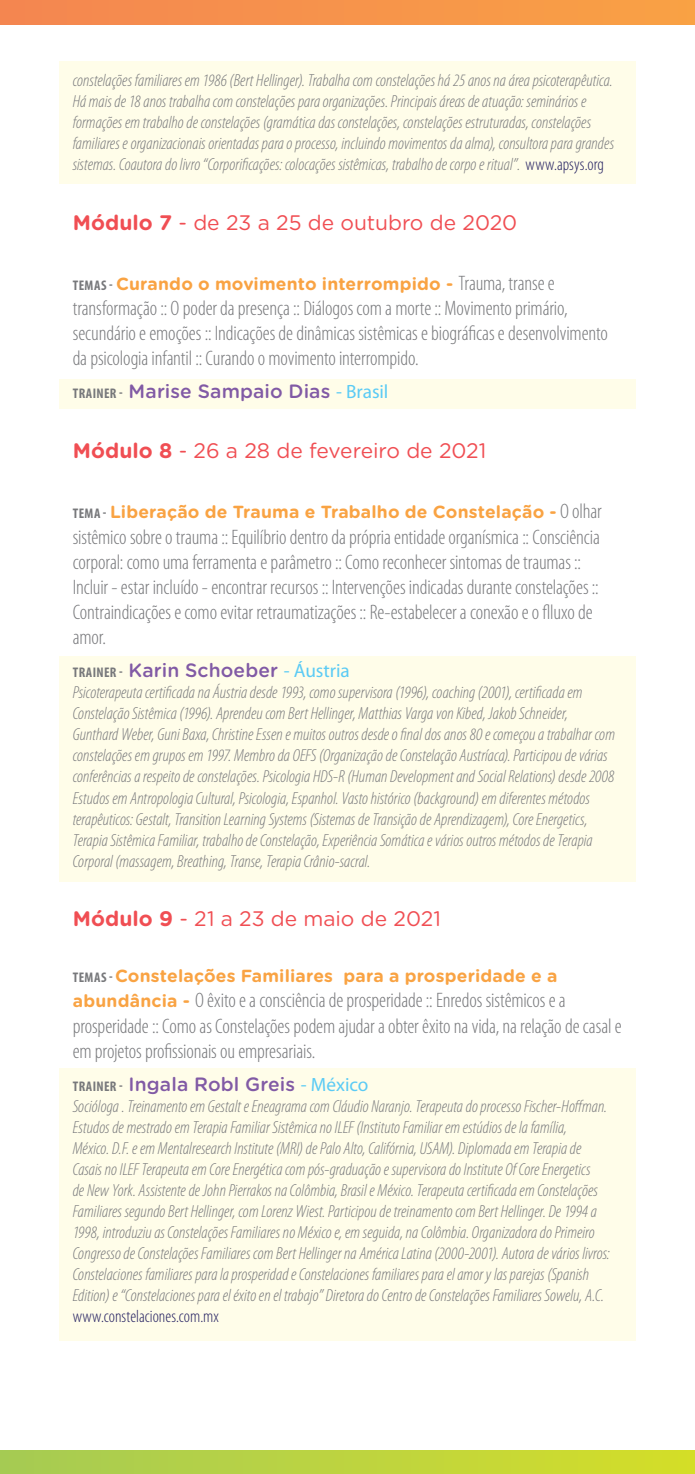
<style>
.page{position:relative;width:695px;height:1474px;background:#fff}
.page>*{position:absolute;margin:0;border:0;box-sizing:border-box;transform-origin:0 0}
.t1{font:300 condensed 21px/25.2px "Myriad Pro";letter-spacing:-.005em;color:#77787b}
.t2{font:21px "Gotham Rounded";letter-spacing:-.005em;color:#f04e53}
.t3{font:500 19.25px "Gotham Rounded";letter-spacing:.005em;color:#815aa5}
.t4{font:italic 300 condensed 17.5px/21px "Myriad Pro";color:#77787b}
.t5{font:700 17.5px "Gotham Rounded";letter-spacing:.01em;color:#f9a343}
.t6{font:300 condensed 17.5px "Myriad Pro";color:#262262}
.s1{font-style:normal;color:#262262}
.s2{font-weight:700}
.s3{font-family:"Myriad Pro";font-stretch:condensed;font-size:14px;color:#77787b}
.s4{font-family:"Myriad Pro";font-weight:300;font-stretch:condensed;font-size:21px;color:#77787b}
.s5{font-family:"Myriad Pro";font-weight:700;font-stretch:condensed;font-size:14px;color:#77787b}
.s6{font-family:"Myriad Pro";font-weight:400;color:#5bcbf5}
.s7{font-family:"Gotham Rounded";font-weight:700;font-stretch:normal;font-size:17.5px;color:#f9a343}
</style>
<div class="page">
<div style="left:59px;top:656px;width:577px;height:226px;background:#fffde9"></div>
<div style="left:59px;top:61px;width:577px;height:123px;background:#fffde9"></div>
<div style="left:59px;top:379px;width:577px;height:30px;background:#fffde9"></div>
<div style="left:59px;top:1067px;width:577px;height:273px;background:#fffde9"></div>
<div style="left:0;top:0;width:694px;height:24px;background:linear-gradient(to right,#f48651,#f9a145)"></div>
<div style="left:0;top:1450px;width:694px;height:23px;background:linear-gradient(to right,#a5cb55,#d4de29)"></div>
<p class="t4" style="left:73px;top:70px;width:543px">constelações familiares em 1986 (Bert Hellinger). Trabalha com constelações há 25 anos na área psicoterapêutica.<br>Há mais de 18 anos trabalha com constelações para organizações. Principais áreas de atuação: seminários e formações em trabalho de constelações (gramática das constelações, constelações estruturadas, constelações familiares e organizacionais orientadas para o processo, incluindo movimentos da alma), consultora para grandes sistemas. Coautora do livro “Corporificações: colocações sistêmicas, trabalho de corpo e ritual”. <span class="s1">www.apsys.org</span></p>
<p class="t2" style="left:73px;top:208px;width:446px"><span class="s2">Módulo 7</span> - de 23 a 25 de outubro de 2020</p>
<p class="t5" style="left:73px;top:271px;width:483px"><span class="s3">TEMAS -</span> Curando o movimento interrompido - <span class="s4">Trauma, transe e</span></p>
<p class="t1" style="left:73px;top:296px;width:536px">transformação :: O poder da presença :: Diálogos com a morte :: Movimento primário, secundário e emoções :: Indicações de dinâmicas sistêmicas e biográficas e desenvolvimento da psicologia infantil :: Curando o movimento interrompido.</p>
<p class="t3" style="left:73px;top:378px;width:317px"><span class="s5">TRAINER -</span> Marise Sampaio Dias <span class="s6">- Brasil</span></p>
<p class="t2" style="left:73px;top:436px;width:415px"><span class="s2">Módulo 8</span> - 26 a 28 de fevereiro de 2021</p>
<p class="t5" style="left:73px;top:499px;width:530px"><span class="s3">TEMA -</span> Liberação de Trauma e Trabalho de Constelação - <span class="s4">O olhar</span></p>
<p class="t1" style="left:73px;top:524px;width:528px">sistêmico sobre o trauma :: Equilíbrio dentro da própria entidade organísmica :: Consciência corporal: como uma ferramenta e parâmetro :: Como reconhecer sintomas de traumas ::<br>Incluir - estar incluído - encontrar recursos :: Intervenções indicadas durante constelações ::<br>Contraindicações e como evitar retraumatizações :: Re-estabelecer a conexão e o flluxo de amor.</p>
<p class="t3" style="left:73px;top:657px;width:278px"><span class="s5">TRAINER -</span> Karin Schoeber <span class="s6">- Áustria</span></p>
<p class="t4" style="left:73px;top:682px;width:543px">Psicoterapeuta certificada na Áustria desde 1993, como supervisora (1996), coaching (2001), certificada em Constelação Sistêmica (1996). Aprendeu com Bert Hellinger, Matthias Varga von Kibed, Jakob Schneider, Gunthard Weber, Guni Baxa, Christine Essen e muitos outros desde o final dos anos 80 e começou a trabalhar com constelações em grupos em 1997. Membro da OEFS (Organização de Constelação Austríaca). Participou de várias conferências a respeito de constelações. Psicologia HDS-R (Human Development and Social Relations) desde 2008<br>Estudos em Antropologia Cultural, Psicologia, Espanhol. Vasto histórico (background) em diferentes métodos terapêuticos: Gestalt, Transition Learning Systems (Sistemas de Transição de Aprendizagem), Core Energetics, Terapia Sistêmica Familiar, trabalho de Constelação, Experiência Somática e vários outros métodos de Terapia Corporal (massagem, Breathing, Transe, Terapia Crânio-sacral.</p>
<p class="t2" style="left:73px;top:904px;width:370px"><span class="s2">Módulo 9</span> - 21 a 23 de maio de 2021</p>
<p class="t5" style="left:73px;top:963px;width:486px"><span class="s3">TEMAS -</span> Constelações Familiares para a prosperidade e a</p>
<p class="t1" style="left:73px;top:988px;width:550px"><span class="s7">abundância -</span> O êxito e a consciência de prosperidade :: Enredos sistêmicos e a prosperidade :: Como as Constelações podem ajudar a obter êxito na vida, na relação de casal e em projetos profissionais ou empresariais.</p>
<p class="t3" style="left:73px;top:1070px;width:297px"><span class="s5">TRAINER -</span> Ingala Robl Greis <span class="s6">- México</span></p>
<p class="t4" style="left:73px;top:1096px;width:538px">Socióloga . Treinamento em Gestalt e Eneagrama com Cláudio Naranjo. Terapeuta do processo Fischer-Hoffman.<br>Estudos de mestrado em Terapia Familiar Sistêmica no ILEF (Instituto Familiar em estúdios de la família,<br>México. D.F. e em Mentalresearch Institute (MRI) de Palo Alto, Califórnia, USAM). Diplomada em Terapia de Casais no ILEF Terapeuta em Core Energética com pós-graduação e supervisora do Institute Of Core Energetics<br>de New York. Assistente de John Pierrakos na Colômbia, Brasil e México. Terapeuta certificada em Constelações Familiares segundo Bert Hellinger, com Lorenz Wiest. Participou de treinamento com Bert Hellinger. De 1994 a 1998, introduziu as Constelações Familiares no México e, em seguida, na Colômbia. Organizadora do Primeiro Congresso de Constelações Familiares com Bert Hellinger na América Latina (2000-2001). Autora de vários livros:<br>Constelaciones familiares para la prosperidad e Constelaciones familiares para el amor y las parejas (Spanish Edition) e “Constelaciones para el éxito en el trabajo” Diretora do Centro de Constelações Familiares Sowelu, A.C.</p>
<p class="t6" style="left:73px;top:1306px;width:148px">www.constelaciones.com.mx</p>
</div>
